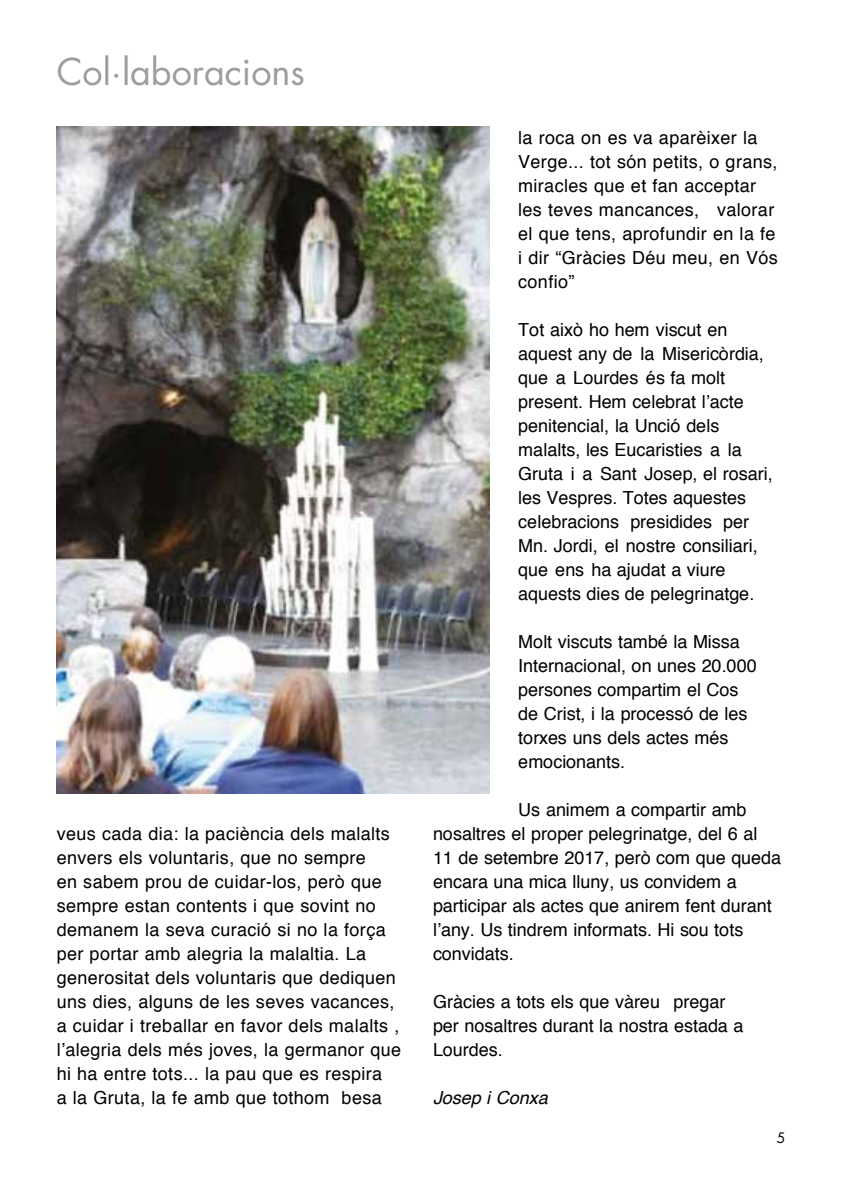
<style>
.page{position:relative;width:842px;height:1191px;background:#fff}
.page>*{position:absolute;margin:0;border:0;box-sizing:border-box;transform-origin:0 0}
.t1{font:36px "Futura";color:#9d9d9c}
.t2{font:18px/24px "Helvetica";letter-spacing:.005em;color:#000}
.t3{font:italic 18px "Helvetica";color:#000}
.t4{font:14px "Futura";color:#000}
</style>
<div class="page">
<img style="left:57px;top:127px;width:432px;height:667px">
<h1 class="t1" style="left:57px;top:47px;width:250px">Col·laboracions</h1>
<p class="t2" style="left:57px;top:822px;width:346px">veus cada dia: la paciència dels malalts envers els voluntaris, que no sempre<br>en sabem prou de cuidar-los, però que sempre estan contents i que sovint no demanem la seva curació si no la força per portar amb alegria la malaltia. La generositat dels voluntaris que dediquen uns dies, alguns de les seves vacances, a cuidar i treballar en favor dels malalts , l’alegria dels més joves, la germanor que hi ha entre tots... la pau que es respira<br>a la Gruta, la fe amb que tothom besa</p>
<p class="t2" style="left:518px;top:126px;width:261px">la roca on es va aparèixer la<br>Verge... tot són petits, o grans, miracles que et fan acceptar les teves mancances, valorar el que tens, aprofundir en la fe i dir “Gràcies Déu meu, en Vós confio”</p>
<p class="t2" style="left:518px;top:318px;width:256px">Tot això ho hem viscut en aquest any de la Misericòrdia, que a Lourdes és fa molt present. Hem celebrat l’acte penitencial, la Unció dels malalts, les Eucaristies a la<br>Gruta i a Sant Josep, el rosari, les Vespres. Totes aquestes celebracions presidides per<br>Mn. Jordi, el nostre consiliari, que ens ha ajudat a viure aquests dies de pelegrinatge.</p>
<p class="t2" style="left:518px;top:630px;width:240px">Molt viscuts també la Missa<br>Internacional, on unes 20.000 persones compartim el Cos de Crist, i la processó de les torxes uns dels actes més emocionants.</p>
<p class="t2" style="left:433px;top:798px;width:350px;text-indent:85px">Us animem a compartir amb nosaltres el proper pelegrinatge, del 6 al 11 de setembre 2017, però com que queda encara una mica lluny, us convidem a participar als actes que anirem fent durant l’any. Us tindrem informats. Hi sou tots convidats.</p>
<p class="t2" style="left:433px;top:990px;width:312px">Gràcies a tots els que vàreu pregar per nosaltres durant la nostra estada a<br>Lourdes.</p>
<p class="t3" style="left:433px;top:1083px;width:116px">Josep i Conxa</p>
<p class="t4" style="left:777px;top:1127px;width:10px">5</p>
</div>
